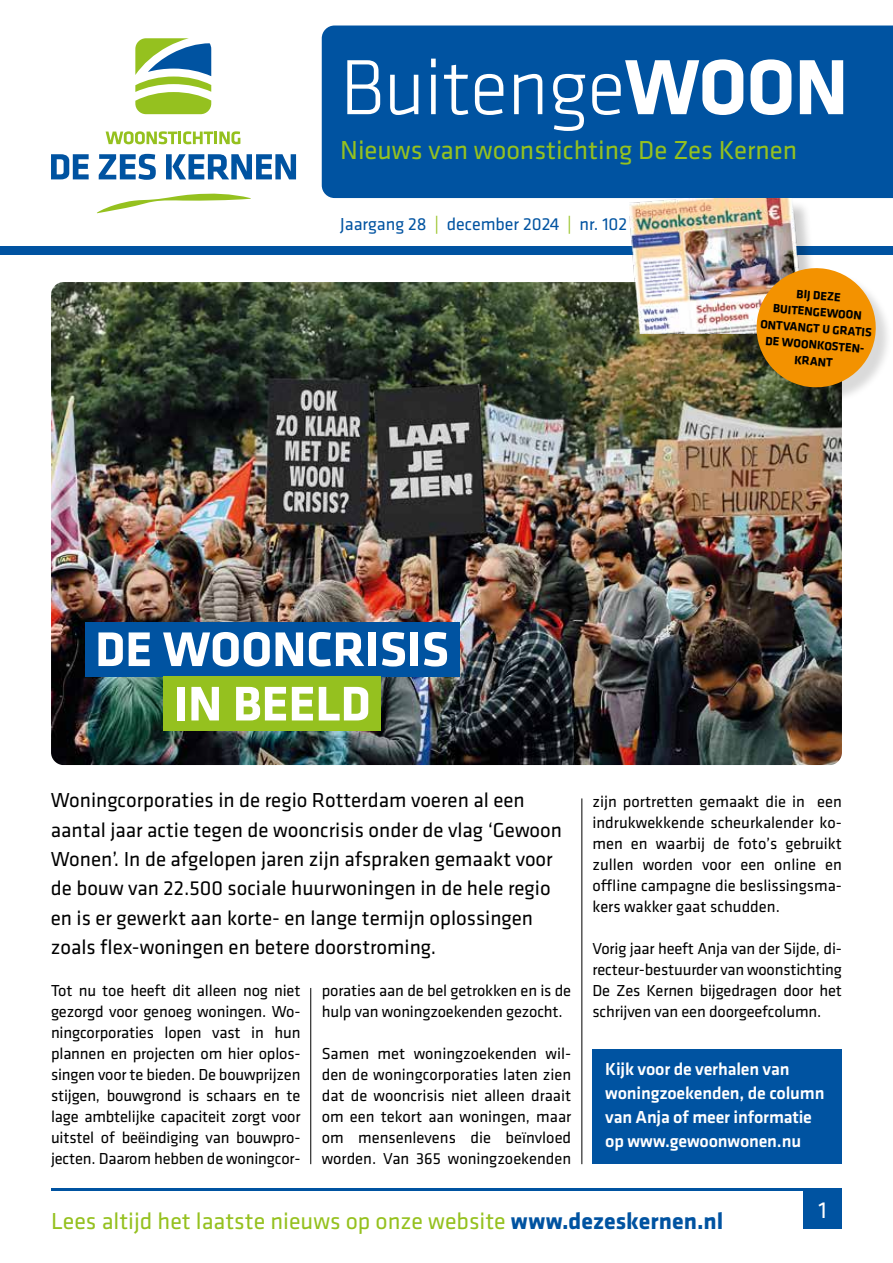
<style>
.page{position:relative;width:893px;height:1263px;background:#fff}
.page>*{position:absolute;margin:0;border:0;box-sizing:border-box;transform-origin:0 0}
.t1{font:300 81px "Klavika";letter-spacing:-.01em;color:#fff}
.t2{font:700 50.4px/54.4px "Klavika";color:#fff;text-align:center}
.t3{font:27px "Klavika";color:#95c11f}
.t4{font:24px "Klavika";color:#95c11f}
.t5{font:24px "Klavika";color:#fff}
.t6{font:21px/29.4px "Klavika";color:#000}
.t7{font:500 18px/24px "Klavika";letter-spacing:-.01em;color:#fff}
.t8{font:18px "Klavika";color:#0053a1}
.t9{font:16.5px/21px "Klavika";letter-spacing:-.01em;color:#000;text-align:justify}
.t10{font:700 12.45px/16.5px "Klavika";color:#000;text-align:center}
.s1{font-weight:700}
.s2{color:#95c11f}
.s3{font-weight:700;color:#0053a1}
</style>
<div class="page">
<div style="left:0;top:247px;width:893px;height:8px;background:#0053a1"></div>
<svg style="left:135px;top:38px;width:76px;height:76px"></svg>
<svg style="left:106px;top:131px;width:134px;height:13px"></svg>
<svg style="left:51px;top:154px;width:38px;height:25px"></svg>
<svg style="left:99px;top:154px;width:57px;height:26px"></svg>
<svg style="left:166px;top:154px;width:130px;height:25px"></svg>
<svg style="left:97px;top:193px;width:154px;height:20px"></svg>
<div style="left:322px;top:26px;width:571px;height:172px;background:#0053a1"></div>
<hr style="left:51px;top:1188px;width:791px;height:3px;background:#0053a1">
<div style="left:804px;top:1191px;width:38px;height:38px;background:#0053a1"></div>
<img style="left:51px;top:282px;width:791px;height:483px">
<hr style="left:582px;top:798px;width:1px;height:366px;background:#000">
<hr style="left:310px;top:988px;width:1px;height:176px;background:#000">
<div style="left:85px;top:622px;width:374px;height:55px;background:#0053a1"></div>
<div style="left:163px;top:677px;width:218px;height:54px;background:#95c11f"></div>
<div style="left:592px;top:1049px;width:250px;height:115px;background:#0053a1"></div>
<div style="left:632px;top:200px;width:190px;height:152px;background:#000;opacity:.2"></div>
<img style="left:629px;top:198px;width:176px;height:135px">
<div style="left:759px;top:270px;width:134px;height:134px;background:#000;opacity:.15"></div>
<svg style="left:752px;top:263px;width:128px;height:129px;background:#db9934"></svg>
<h1 class="t1" style="left:340px;top:43px;width:510px">Buitenge<span class="s1">WOON</span></h1>
<h3 class="t3" style="left:340px;top:136px;width:458px">Nieuws van woonstichting De Zes Kernen</h3>
<p class="t8" style="left:340px;top:214px;width:289px">Jaargang 28 <span class="s2">|</span> december 2024 <span class="s2">|</span> nr. 102</p>
<h2 class="t2" style="left:95px;top:623px;width:355px">DE WOONCRISIS<br>IN BEELD</h2>
<p class="t10" style="left:764px;top:283px;width:113px;rotate:5deg">BIJ DEZE<br>BUITENGEWOON<br>ONTVANGT U GRATIS<br>DE WOONKOSTEN-<br>KRANT</p>
<p class="t6" style="left:51px;top:786px;width:513px">Woningcorporaties in de regio Rotterdam voeren al een aantal jaar actie tegen de wooncrisis onder de vlag ‘Gewoon Wonen’. In de afgelopen jaren zijn afspraken gemaakt voor de bouw van 22.500 sociale huurwoningen in de hele regio en is er gewerkt aan korte- en lange termijn oplossingen zoals flex-woningen en betere doorstroming.</p>
<p class="t9" style="left:51px;top:980px;width:251px">Tot nu toe heeft dit alleen nog niet gezorgd voor genoeg woningen. Wo&shy;ningcorporaties lopen vast in hun plannen en projecten om hier oplos&shy;singen voor te bieden. De bouwprijzen stijgen, bouwgrond is schaars en te lage ambtelijke capaciteit zorgt voor uitstel of beëindiging van bouwpro&shy;jecten. Daarom hebben de woningcor-</p>
<p class="t9" style="left:322px;top:980px;width:251px">poraties aan de bel getrokken en is de hulp van woningzoekenden gezocht.</p>
<p class="t9" style="left:322px;top:1043px;width:251px">Samen met woningzoekenden wil&shy;den de woningcorporaties laten zien dat de wooncrisis niet alleen draait om een tekort aan woningen, maar om mensenlevens die beïnvloed worden. Van 365 woningzoekenden</p>
<p class="t9" style="left:592px;top:791px;width:251px">zijn portretten gemaakt die in een indrukwekkende scheurkalender ko&shy;men en waarbij de foto’s gebruikt zullen worden voor een online en offline campagne die beslissingsma&shy;kers wakker gaat schudden.</p>
<p class="t9" style="left:592px;top:938px;width:251px">Vorig jaar heeft Anja van der Sijde, di&shy;recteur-bestuurder van woonstichting De Zes Kernen bijgedragen door het schrijven van een doorgeefcolumn.</p>
<p class="t7" style="left:605px;top:1057px;width:221px">Kijk voor de verhalen van woningzoekenden, de column van Anja of meer informatie op www.gewoonwonen.nu</p>
<h3 class="t4" style="left:51px;top:1208px;width:674px">Lees altijd het laatste nieuws op onze website <span class="s3">www.dezeskernen.nl</span></h3>
<h3 class="t5" style="left:819px;top:1197px;width:10px">1</h3>
</div>
